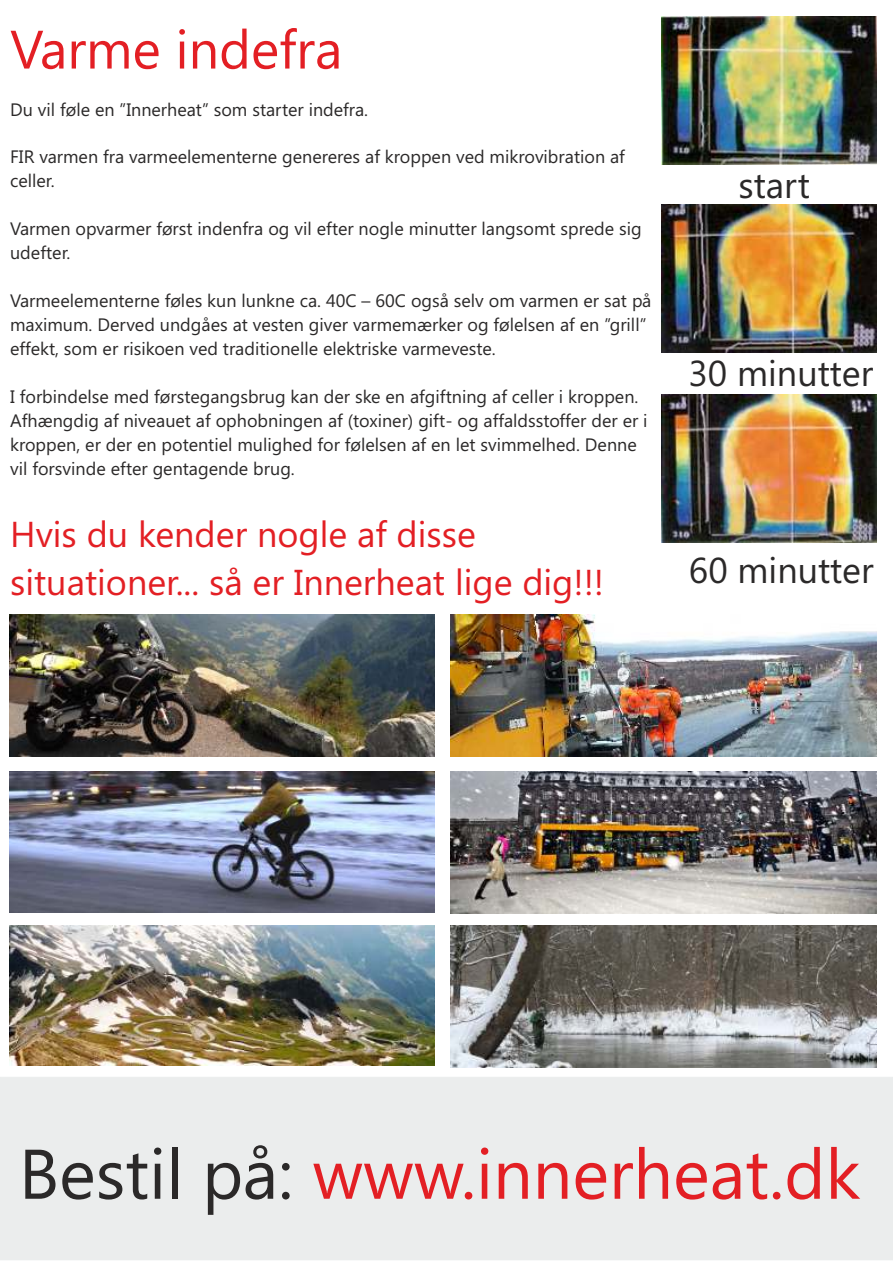
<style>
.page{position:relative;width:893px;height:1263px;background:#fff}
.page>*{position:absolute;margin:0;border:0;box-sizing:border-box;transform-origin:0 0}
.t1{font:70.05px "Segoe UI";color:#e31f24}
.t2{font:54px "Segoe UI";color:#e31f24}
.t3{font:36px/47.8px "Segoe UI";color:#e31f24}
.t4{font:36px "Segoe UI";color:#2b2929}
.t5{font:18px/24px "Segoe UI";color:#2b2929}
.s1{color:#2b2929}
</style>
<div class="page">
<img style="left:10px;top:614px;width:425px;height:142px">
<img style="left:451px;top:614px;width:425px;height:142px">
<img style="left:10px;top:771px;width:425px;height:142px">
<img style="left:451px;top:771px;width:425px;height:142px">
<img style="left:10px;top:926px;width:425px;height:139px">
<img style="left:451px;top:926px;width:425px;height:141px">
<div style="left:0;top:1077px;width:893px;height:183px;background:#ebeded"></div>
<img style="left:662px;top:17px;width:214px;height:148px">
<img style="left:662px;top:394px;width:214px;height:148px">
<img style="left:662px;top:205px;width:214px;height:148px">
<h2 class="t2" style="left:10px;top:29px;width:334px">Varme indefra</h2>
<p class="t5" style="left:10px;top:99px;width:360px">Du vil føle en ”Innerheat” som starter indefra.</p>
<p class="t5" style="left:10px;top:147px;width:616px">FIR varmen fra varmeelementerne genereres af kroppen ved mikrovibration af celler.</p>
<p class="t5" style="left:10px;top:219px;width:633px">Varmen opvarmer først indenfra og vil efter nogle minutter langsomt sprede sig udefter.</p>
<p class="t5" style="left:10px;top:290px;width:643px">Varmeelementerne føles kun lunkne ca. 40C – 60C også selv om varmen er sat på maximum. Derved undgåes at vesten giver varmemærker og følelsen af en ”grill” effekt, som er risikoen ved traditionelle elektriske varmeveste.</p>
<p class="t5" style="left:10px;top:386px;width:639px">I forbindelse med førstegangsbrug kan der ske en afgiftning af celler i kroppen.<br>Afhængdig af niveauet af ophobningen af (toxiner) gift- og affaldsstoffer der er i kroppen, er der en potentiel mulighed for følelsen af en let svimmelhed. Denne vil forsvinde efter gentagende brug.</p>
<h3 class="t3" style="left:10px;top:514px;width:595px">Hvis du kender nogle af disse situationer... så er Innerheat lige dig!!!</h3>
<h3 class="t4" style="left:738px;top:172px;width:73px">start</h3>
<h3 class="t4" style="left:689px;top:360px;width:186px">30 minutter</h3>
<h3 class="t4" style="left:689px;top:557px;width:186px">60 minutter</h3>
<h1 class="t1" style="left:19px;top:1148px;width:843px"><span class="s1">Bestil på:</span> www.innerheat.dk</h1>
</div>
